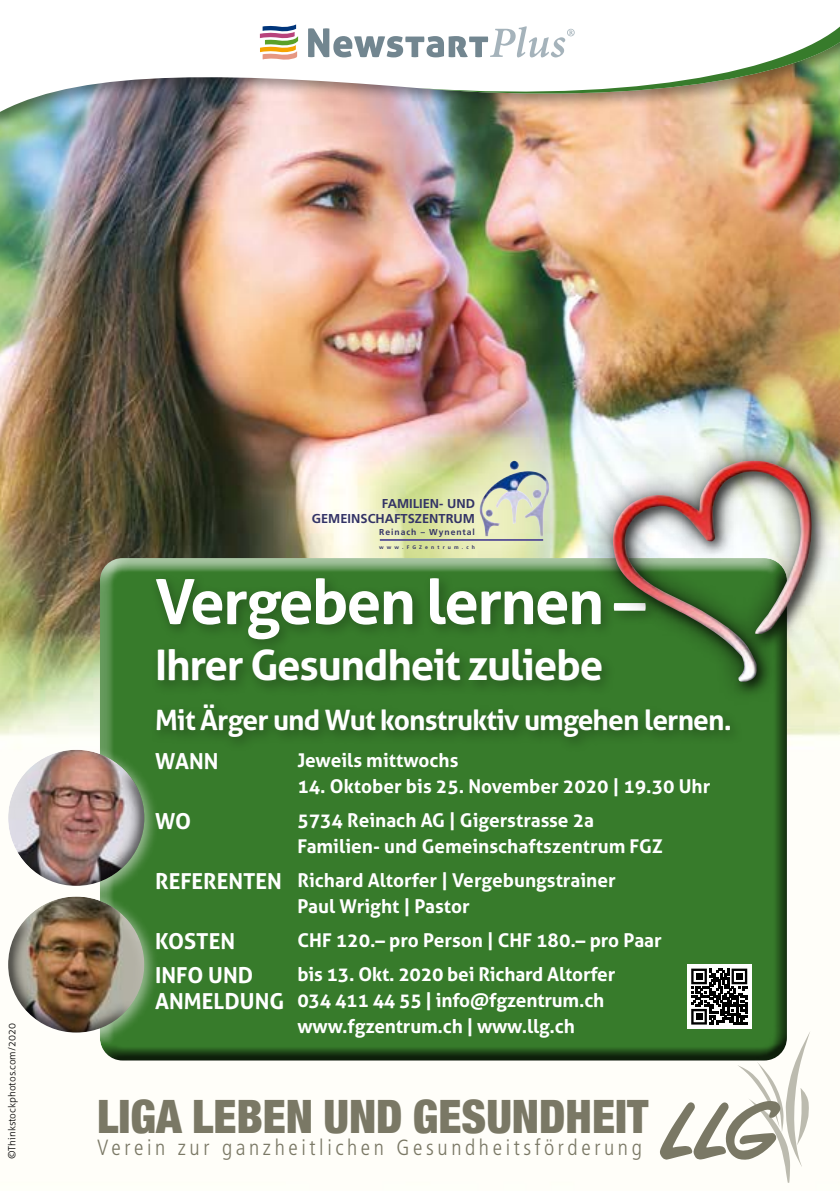
<style>
.page{position:relative;width:840px;height:1191px;background:#fff}
.page>*{position:absolute;margin:0;border:0;box-sizing:border-box;transform-origin:0 0}
.t1{font:700 62px "Aller";letter-spacing:-.03em;color:#fff}
.t2{font:900 condensed 46px "Helvetica Neue";color:#7a7865}
.t3{font:700 42px "Aller";letter-spacing:-.03em;color:#fff}
.t4{font:700 28px "Aller";letter-spacing:-.03em;color:#fff}
.t5{font:300 condensed 22px "Frutiger LT";letter-spacing:.165em;color:#7a7865}
.t6{font:700 22px/34px "Aller";color:#fff}
.t7{font:700 19px/34px "Aller";color:#fff}
.t8{font:700 12.8px/15.4px "Frutiger";color:#336;text-align:right}
.t9{font:300 10px "Aller";color:#000}
.t10{font:700 8.6px "Frutiger";letter-spacing:.11em;color:#336}
.t11{font:700 5.2px "Frutiger";letter-spacing:.61em;color:#336}
</style>
<div class="page">
<img style="left:0;top:134px;width:839px;height:1049px">
<div style="left:0;top:0;width:839px;height:134px;background:#000;opacity:.4"></div>
<img style="left:0;top:0;width:839px;height:119px">
<img style="left:418px;top:8px;width:421px;height:100px">
<div style="left:259px;top:15px;width:317px;height:49px;background:#fff"></div>
<svg style="left:260px;top:24px;width:38px;height:36px"></svg>
<svg style="left:308px;top:26px;width:266px;height:31px"></svg>
<div style="left:85px;top:546px;width:709px;height:512px;background:#fff;opacity:.75"></div>
<div style="left:91px;top:560px;width:710px;height:502px;background:#000;opacity:.75"></div>
<div style="left:149px;top:570px;width:594px;height:182px;background:#000;opacity:.3"></div>
<img style="left:736px;top:1031px;width:74px;height:151px">
<img style="left:659px;top:1101px;width:121px;height:59px">
<div style="left:587px;top:436px;width:249px;height:270px;background:#000;opacity:.75"></div>
<img style="left:612px;top:461px;width:201px;height:221px">
<div style="left:1px;top:742px;width:159px;height:159px;background:#fff;opacity:.5"></div>
<div style="left:0;top:735px;width:132px;height:131px;background:#fff;opacity:.75"></div>
<div style="left:13px;top:762px;width:147px;height:125px;background:#000;opacity:.75"></div>
<div style="left:1px;top:889px;width:159px;height:159px;background:#fff;opacity:.5"></div>
<div style="left:20px;top:881px;width:139px;height:131px;background:#fff;opacity:.75"></div>
<div style="left:0;top:909px;width:140px;height:124px;background:#000;opacity:.75"></div>
<div style="left:686px;top:964px;width:65px;height:65px;background:#fff"></div>
<svg style="left:691px;top:968px;width:55px;height:56px"></svg>
<div style="left:695px;top:973px;width:7px;height:6px;background:#000"></div>
<div style="left:735px;top:973px;width:7px;height:6px;background:#000"></div>
<div style="left:695px;top:1013px;width:7px;height:7px;background:#000"></div>
<svg style="left:509px;top:461px;width:9px;height:9px"></svg>
<hr style="left:379px;top:539px;width:164px;height:2px;background:#4f4794">
<p class="t9" style="left:6px;top:1159px;width:138px;rotate:-90deg">©Thinkstockphotos.com/2020</p>
<p class="t8" style="left:311px;top:496px;width:164px">FAMILIEN- UND<br>GEMEINSCHAFTSZENTRUM</p>
<p class="t10" style="left:379px;top:527px;width:97px">Reinach – Wynental</p>
<p class="t11" style="left:379px;top:544px;width:97px">www.FGZentrum.ch</p>
<h1 class="t1" style="left:155px;top:563px;width:491px">Vergeben lernen –</h1>
<h3 class="t3" style="left:155px;top:639px;width:449px">Ihrer Gesundheit zuliebe</h3>
<h3 class="t4" style="left:155px;top:702px;width:578px">Mit Ärger und Wut konstruktiv umgehen lernen.</h3>
<p class="t6" style="left:155px;top:743px;width:65px">WANN</p>
<p class="t7" style="left:297px;top:743px;width:162px">Jeweils mittwochs</p>
<p class="t7" style="left:297px;top:768px;width:414px">14. Oktober bis 25. November 2020 | 19.30 Uhr<br>5734 Reinach AG | Gigerstrasse 2a</p>
<p class="t7" style="left:297px;top:828px;width:367px">Familien- und Gemeinschaftszentrum FGZ<br>Richard Altorfer | Vergebungstrainer</p>
<p class="t7" style="left:297px;top:888px;width:366px">Paul Wright | Pastor<br>CHF 120.– pro Person | CHF 180.– pro Paar bis 13. Okt. 2020 bei Richard Altorfer</p>
<p class="t7" style="left:297px;top:986px;width:308px;line-height:26px">034 411 44 55 | info@fgzentrum.ch www.fgzentrum.ch | www.llg.ch</p>
<p class="t6" style="left:155px;top:803px;width:37px">WO</p>
<p class="t6" style="left:155px;top:863px;width:128px">REFERENTEN</p>
<p class="t6" style="left:155px;top:923px;width:99px">KOSTEN<br>INFO UND</p>
<p class="t6" style="left:155px;top:983px;width:130px">ANMELDUNG</p>
<h2 class="t2" style="left:97px;top:1079px;width:552px">LIGA LEBEN UND GESUNDHEIT</h2>
<p class="t5" style="left:97px;top:1135px;width:545px">Verein zur ganzheitlichen Gesundheitsförderung</p>
</div>
